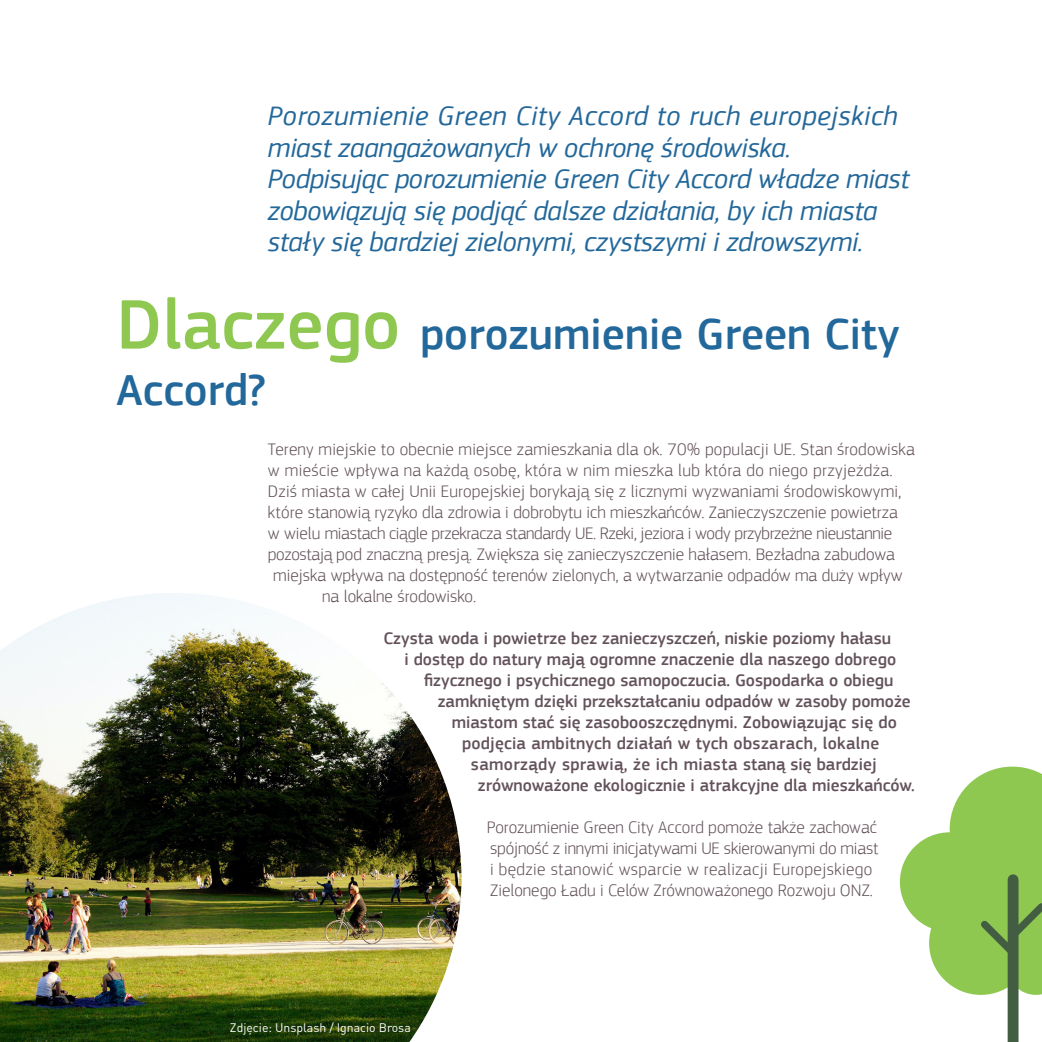
<style>
.page{position:relative;width:1042px;height:1042px;background:#fff}
.page>*{position:absolute;margin:0;border:0;box-sizing:border-box;transform-origin:0 0}
.Heading{font:500 45.5px/56px "EC Square Sans Pro";color:#23689a}
.Copy{font:italic 28px/31.5px "EC Square Sans Pro";letter-spacing:-.01em;color:#23689a}
.Copy-2{font:300 17.5px/21px "EC Square Sans Pro";color:#63525b}
.Copy-3{font:500 17.5px "EC Square Sans Pro";color:#63525b}
.Copy-4{font:300 17.5px "EC Square Sans Pro";letter-spacing:-.02em;color:#63525b}
.Copy-5{font:300 17.5px "EC Square Sans Pro";letter-spacing:.02em;color:#63525b}
.Copy-6{font:500 17.5px "EC Square Sans Pro";letter-spacing:.02em;color:#63525b}
.Copy-7{font:12.25px "DIN Pro";color:#fff}
.s1{font-size:72.8px;color:#8fc851}
</style>
<div class="page">
<img style="left:0;top:593px;width:461px;height:449px">
<div style="left:900px;top:832px;width:99px;height:100px;background:#8fc851;border-radius:50%"></div>
<div style="left:929px;top:891px;width:103px;height:104px;background:#8fc851;border-radius:50%"></div>
<div style="left:1007px;top:880px;width:11px;height:162px;background:#435d43"></div>
<svg style="left:949px;top:766px;width:93px;height:229px"></svg>
<p class="Copy" style="left:268px;top:100px;width:643px">Porozumienie Green City Accord to ruch europejskich miast zaangażowanych w ochronę środowiska.<br>Podpisując porozumienie Green City Accord władze miast zobowiązują się podjąć dalsze działania, by ich miasta stały się bardziej zielonymi, czystszymi i zdrowszymi.</p>
<p class="Heading" style="left:117px;top:306px;width:784px"><span class="s1">Dlaczego</span> porozumienie Green City<br>Accord?</p>
<p class="Copy-2" style="left:268px;top:438px;width:648px">Tereny miejskie to obecnie miejsce zamieszkania dla ok. 70% populacji UE. Stan środowiska</p>
<p class="Copy-5" style="left:268px;top:460px;width:626px">w mieście wpływa na każdą osobę, która w nim mieszka lub która do niego przyjeżdża.</p>
<p class="Copy-2" style="left:268px;top:480px;width:635px">Dziś miasta w całej Unii Europejskiej borykają się z licznymi wyzwaniami środowiskowymi,</p>
<p class="Copy-2" style="left:268px;top:501px;width:631px">które stanowią ryzyko dla zdrowia i dobrobytu ich mieszkańców. Zanieczyszczenie powietrza</p>
<p class="Copy-4" style="left:268px;top:523px;width:626px">w wielu miastach ciągle przekracza standardy UE. Rzeki, jeziora i wody przybrzeżne nieustannie</p>
<p class="Copy-2" style="left:268px;top:543px;width:628px">pozostają pod znaczną presją. Zwiększa się zanieczyszczenie hałasem. Bezładna zabudowa</p>
<p class="Copy-2" style="left:273px;top:564px;width:631px">miejska wpływa na dostępność terenów zielonych, a wytwarzanie odpadów ma duży wpływ</p>
<p class="Copy-2" style="left:322px;top:585px;width:156px">na lokalne środowisko.</p>
<p class="Copy-3" style="left:383px;top:628px;width:509px">Czysta woda i powietrze bez zanieczyszczeń, niskie poziomy hałasu</p>
<p class="Copy-3" style="left:404px;top:649px;width:493px">i dostęp do natury mają ogromne znaczenie dla naszego dobrego</p>
<p class="Copy-3" style="left:424px;top:670px;width:471px">fizycznego i psychicznego samopoczucia. Gospodarka o obiegu</p>
<p class="Copy-3" style="left:438px;top:691px;width:475px">zamkniętym dzięki przekształcaniu odpadów w zasoby pomoże</p>
<p class="Copy-3" style="left:452px;top:712px;width:447px">miastom stać się zasobooszczędnymi. Zobowiązując się do</p>
<p class="Copy-3" style="left:462px;top:733px;width:419px">podjęcia ambitnych działań w tych obszarach, lokalne</p>
<p class="Copy-6" style="left:471px;top:754px;width:407px">samorządy sprawią, że ich miasta staną się bardziej</p>
<p class="Copy-3" style="left:478px;top:775px;width:438px">zrównoważone ekologicznie i atrakcyjne dla mieszkańców.</p>
<p class="Copy-2" style="left:487px;top:816px;width:393px">Porozumienie Green City Accord pomoże także zachować spójność z innymi inicjatywami UE skierowanymi do miast i będzie stanowić wsparcie w realizacji Europejskiego Zielonego Ładu i Celów Zrównoważonego Rozwoju ONZ.</p>
<p class="Copy-7" style="left:230px;top:1018px;width:182px">Zdjęcie: Unsplash / Ignacio Brosa</p>
</div>
